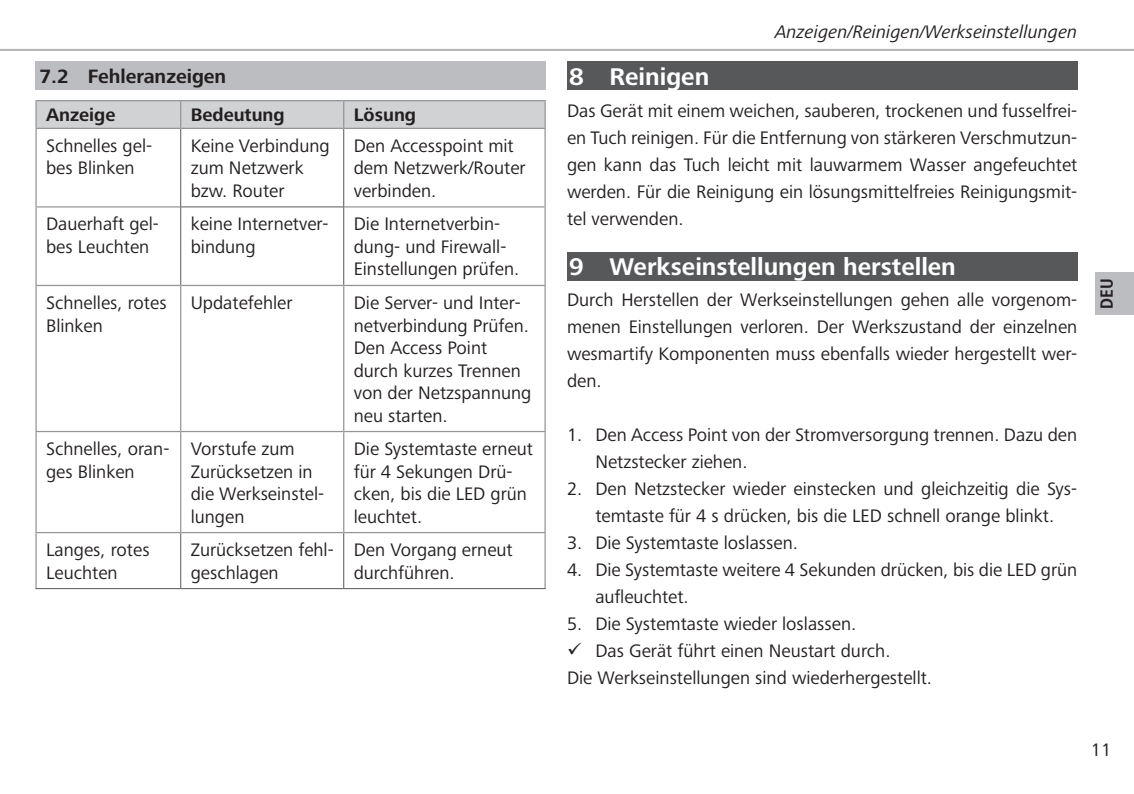
<style>
.page{position:relative;width:1134px;height:794px;background:#fff}
.page>*{position:absolute;margin:0;border:0;box-sizing:border-box;transform-origin:0 0}
.t1{font:700 25px "Frutiger Next LTW1 G";color:#fff}
.t2{font:700 20px "Frutiger Next LTW1 G";color:#231f20}
.t3{font:18.75px/22.5px "Frutiger Next LTW1 G";color:#231f20}
.t4{font:italic 18.75px "Frutiger Next LTW1 G";color:#231f20}
.t5{font:700 18.75px "Frutiger Next LTW1 G";color:#231f20}
.t6{font:700 condensed 17.5px "Frutiger LT Com";color:#231f20}
</style>
<div class="page">
<hr style="left:0;top:49px;width:1134px;height:2px;background:#b2b3b7">
<div style="left:1095px;top:272px;width:39px;height:43px;background:#bcbdc0"></div>
<div style="left:35px;top:62px;width:511px;height:28px;background:#bcbdc0"></div>
<hr style="left:35px;top:129px;width:2px;height:77px;background:#939598">
<hr style="left:544px;top:129px;width:2px;height:77px;background:#939598">
<hr style="left:35px;top:206px;width:145px;height:1px;background:#939598">
<hr style="left:35px;top:207px;width:2px;height:78px;background:#939598">
<hr style="left:344px;top:206px;width:202px;height:1px;background:#939598">
<hr style="left:544px;top:207px;width:2px;height:78px;background:#939598">
<hr style="left:35px;top:533px;width:2px;height:55px;background:#939598">
<hr style="left:544px;top:533px;width:2px;height:55px;background:#939598">
<hr style="left:35px;top:100px;width:146px;height:1px;background:#939598">
<hr style="left:35px;top:101px;width:2px;height:27px;background:#939598">
<hr style="left:181px;top:100px;width:163px;height:1px;background:#939598">
<hr style="left:344px;top:100px;width:202px;height:1px;background:#939598">
<svg style="left:36px;top:101px;width:508px;height:27px"></svg>
<hr style="left:544px;top:101px;width:2px;height:27px;background:#939598">
<hr style="left:35px;top:128px;width:146px;height:1px;background:#939598">
<hr style="left:181px;top:128px;width:163px;height:1px;background:#939598">
<hr style="left:344px;top:128px;width:202px;height:1px;background:#939598">
<hr style="left:35px;top:285px;width:146px;height:1px;background:#939598">
<hr style="left:35px;top:286px;width:2px;height:145px;background:#939598">
<hr style="left:181px;top:285px;width:163px;height:1px;background:#939598">
<hr style="left:180px;top:286px;width:1px;height:145px;background:#939598">
<hr style="left:344px;top:285px;width:202px;height:1px;background:#939598">
<hr style="left:343px;top:286px;width:1px;height:145px;background:#939598">
<hr style="left:544px;top:286px;width:2px;height:145px;background:#939598">
<hr style="left:35px;top:431px;width:146px;height:1px;background:#939598">
<hr style="left:35px;top:432px;width:2px;height:100px;background:#939598">
<hr style="left:181px;top:431px;width:163px;height:1px;background:#939598">
<hr style="left:180px;top:432px;width:1px;height:100px;background:#939598">
<hr style="left:344px;top:431px;width:202px;height:1px;background:#939598">
<hr style="left:343px;top:432px;width:1px;height:100px;background:#939598">
<hr style="left:544px;top:432px;width:2px;height:100px;background:#939598">
<hr style="left:35px;top:532px;width:146px;height:1px;background:#939598">
<hr style="left:181px;top:532px;width:163px;height:1px;background:#939598">
<hr style="left:344px;top:532px;width:202px;height:1px;background:#939598">
<hr style="left:180px;top:129px;width:1px;height:78px;background:#57585a">
<hr style="left:343px;top:129px;width:1px;height:78px;background:#57585a">
<hr style="left:180px;top:206px;width:164px;height:1px;background:#57585a">
<hr style="left:180px;top:207px;width:1px;height:78px;background:#57585a">
<hr style="left:343px;top:207px;width:1px;height:78px;background:#57585a">
<hr style="left:180px;top:533px;width:1px;height:55px;background:#57585a">
<hr style="left:343px;top:533px;width:1px;height:55px;background:#57585a">
<hr style="left:35px;top:588px;width:146px;height:1px;background:#57585a">
<hr style="left:181px;top:588px;width:163px;height:1px;background:#57585a">
<hr style="left:344px;top:588px;width:202px;height:1px;background:#57585a">
<div style="left:567px;top:62px;width:510px;height:28px;background:#57585a"></div>
<div style="left:567px;top:252px;width:510px;height:28px;background:#57585a"></div>
<p class="t2" style="left:40px;top:65px;width:188px">7.2 Fehleranzeigen</p>
<p class="t5" style="left:46px;top:104px;width:71px">Anzeige</p>
<p class="t5" style="left:191px;top:104px;width:96px">Bedeutung</p>
<p class="t5" style="left:354px;top:104px;width:64px">Lösung</p>
<p class="t3" style="left:46px;top:135px;width:108px">Schnelles gel&shy;bes Blinken</p>
<p class="t3" style="left:191px;top:135px;width:140px">Keine Verbindung zum Netzwerk bzw. Router</p>
<p class="t3" style="left:354px;top:135px;width:174px">Den Accesspoint mit dem Netzwerk/Router verbinden.</p>
<p class="t3" style="left:46px;top:213px;width:114px">Dauerhaft gel&shy;bes Leuchten</p>
<p class="t3" style="left:191px;top:213px;width:139px">keine Internetver&shy;bindung</p>
<p class="t3" style="left:354px;top:213px;width:167px">Die Internetverbin&shy;dung- und Firewall-<br>Einstellungen prüfen.</p>
<p class="t3" style="left:46px;top:292px;width:122px">Schnelles, rotes<br>Blinken</p>
<p class="t3" style="left:191px;top:292px;width:103px">Updatefehler</p>
<p class="t3" style="left:354px;top:292px;width:179px">Die Server- und Inter&shy;netverbindung Prüfen.<br>Den Access Point durch kurzes Trennen von der Netzspannung neu starten.</p>
<p class="t3" style="left:46px;top:438px;width:125px">Schnelles, oran&shy;ges Blinken</p>
<p class="t3" style="left:191px;top:438px;width:135px">Vorstufe zum<br>Zurücksetzen in die Werkseinstel&shy;lungen</p>
<p class="t3" style="left:354px;top:438px;width:181px">Die Systemtaste erneut für 4 Sekungen Drü&shy;cken, bis die LED grün leuchtet.</p>
<p class="t3" style="left:46px;top:539px;width:105px">Langes, rotes<br>Leuchten</p>
<p class="t3" style="left:191px;top:539px;width:144px">Zurücksetzen fehl&shy;geschlagen</p>
<p class="t3" style="left:354px;top:539px;width:161px">Den Vorgang erneut durchführen.</p>
<p class="t4" style="left:775px;top:21px;width:304px">Anzeigen/Reinigen/Werkseinstellungen</p>
<h1 class="t1" style="left:569px;top:62px;width:142px">8 Reinigen</h1>
<p class="t3" style="left:567px;top:98px;width:512px;line-height:27px;text-align:justify">Das Gerät mit einem weichen, sauberen, trockenen und fusselfrei&shy;en Tuch reinigen. Für die Entfernung von stärkeren Verschmutzun&shy;gen kann das Tuch leicht mit lauwarmem Wasser angefeuchtet werden. Für die Reinigung ein lösungsmittelfreies Reinigungsmit&shy;tel verwenden.</p>
<h1 class="t1" style="left:569px;top:252px;width:388px">9 Werkseinstellungen herstellen</h1>
<p class="t3" style="left:567px;top:287px;width:512px;line-height:27px;text-align:justify">Durch Herstellen der Werkseinstellungen gehen alle vorgenom&shy;menen Einstellungen verloren. Der Werkszustand der einzelnen wesmartify Komponenten muss ebenfalls wieder hergestellt wer&shy;den.</p>
<p class="t3" style="left:595px;top:422px;width:483px;line-height:27px;text-indent:-28px">1. Den Access Point von der Stromversorgung trennen. Dazu den<br>Netzstecker ziehen.</p>
<p class="t3" style="left:567px;top:476px;width:512px;line-height:27px;text-align:center">2. Den Netzstecker wieder einstecken und gleichzeitig die Sys&shy;temtaste für 4 s drücken, bis die LED schnell orange blinkt.</p>
<p class="t3" style="left:567px;top:532px;width:232px">3. Die Systemtaste loslassen.</p>
<p class="t3" style="left:595px;top:557px;width:483px;line-height:27px;text-indent:-28px">4. Die Systemtaste weitere 4 Sekunden drücken, bis die LED grün aufleuchtet.</p>
<p class="t3" style="left:567px;top:613px;width:291px">5. Die Systemtaste wieder loslassen.</p>
<p class="t3" style="left:595px;top:640px;width:297px">Das Gerät führt einen Neustart durch.</p>
<p class="t3" style="left:567px;top:667px;width:366px">Die Werkseinstellungen sind wiederhergestellt.</p>
<p class="t6" style="left:1096px;top:309px;width:32px;rotate:-90deg">DEU</p>
<p class="t3" style="left:1091px;top:739px;width:22px">11</p>
</div>
